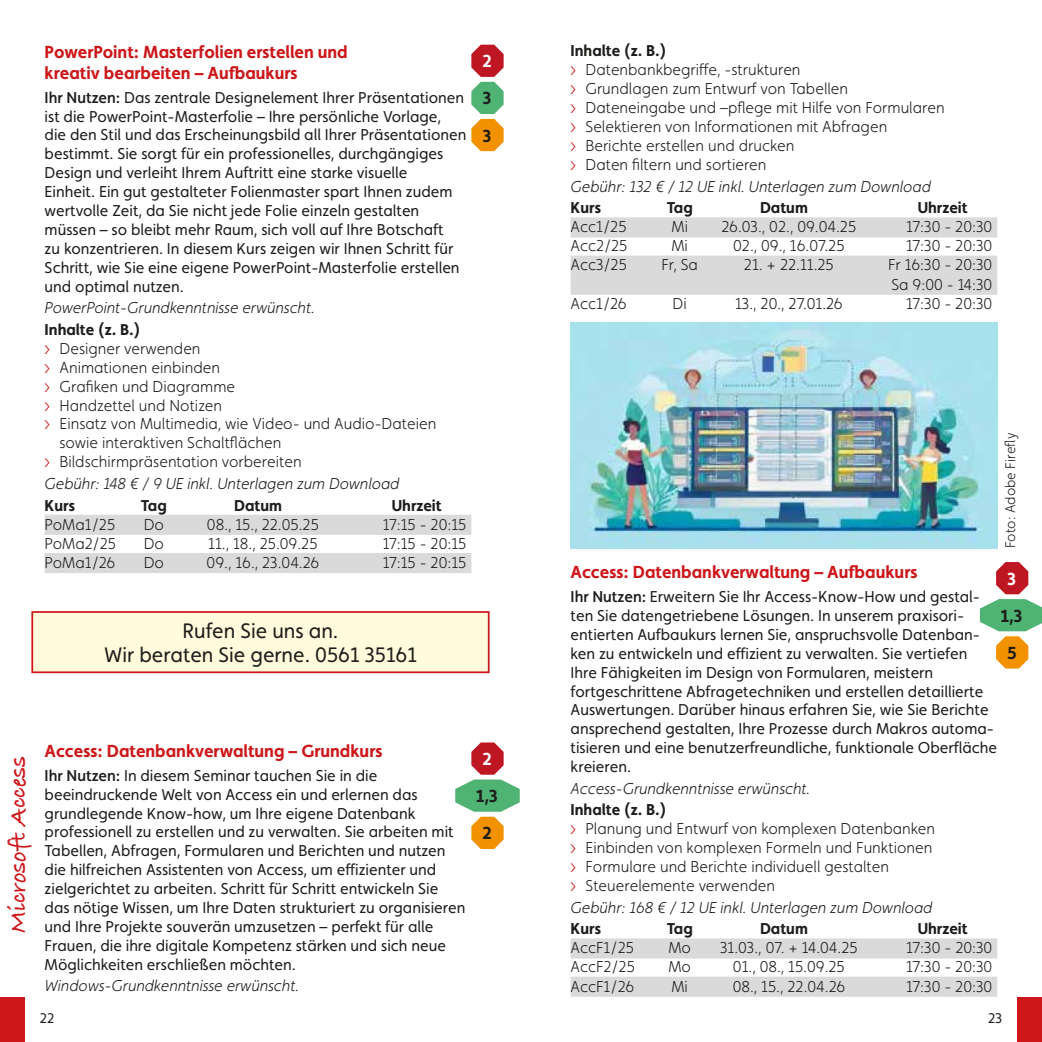
<style>
.page{position:relative;width:1042px;height:1042px;background:#fff}
.page>*{position:absolute;margin:0;border:0;box-sizing:border-box;transform-origin:0 0}
.t1{font:700 24.5px "Bradley Hand ITC";color:#cd171a}
.t2{font:21px/24.5px "Faricy New";color:#1d1d1b;text-align:center}
.t3{font:700 17.5px/21px "Faricy New";color:#cd171a}
.t4{font:700 17.5px/37.1px "Faricy New";color:#1d1d1b}
.t5{font:700 17.5px "Faricy New";color:#fff}
.t6{font:15.75px/18.9px "Faricy New";color:#1d1d1b}
.t7{font:300 15.75px/18.9px "Faricy New";color:#1d1d1b}
.t8{font:italic 300 15.75px "Faricy New";color:#1d1d1b}
.t9{font:700 15.75px "Faricy New";color:#1d1d1b}
.t10{font:300 14px "Faricy New";color:#1d1d1b}
.t11{font:14px "Faricy New";color:#1d1d1b}
.s1{font-weight:500}
.s2{font-family:"Gill Sans";font-size:19.25px;color:#cd171a}
.s3{font-weight:700}
</style>
<div class="page">
<div style="left:0;top:997px;width:25px;height:45px;background:#cd171a"></div>
<div style="left:1017px;top:997px;width:25px;height:45px;background:#cd171a"></div>
<div style="left:45px;top:515px;width:426px;height:20px;background:#dadada"></div>
<div style="left:45px;top:553px;width:426px;height:20px;background:#dadada"></div>
<svg style="left:471px;top:45px;width:33px;height:106px"></svg>
<svg style="left:455px;top:742px;width:65px;height:107px"></svg>
<div style="left:570px;top:217px;width:427px;height:20px;background:#dadada"></div>
<div style="left:570px;top:256px;width:427px;height:20px;background:#dadada"></div>
<div style="left:570px;top:275px;width:427px;height:20px;background:#dadada"></div>
<div style="left:570px;top:938px;width:427px;height:20px;background:#dadada"></div>
<div style="left:570px;top:976px;width:427px;height:21px;background:#dadada"></div>
<svg style="left:980px;top:562px;width:62px;height:106px"></svg>
<div style="left:32px;top:612px;width:457px;height:60px;background:#fffbdc"></div>
<div style="left:31px;top:611px;width:458px;height:62px;border:2px solid #cd171a"></div>
<img style="left:570px;top:322px;width:427px;height:226px">
<h1 class="t1" style="left:4px;top:933px;width:179px;rotate:-90deg">Microsoft Access</h1>
<p class="t3" style="left:45px;top:41px;width:304px">PowerPoint: Masterfolien erstellen und kreativ bearbeiten – Aufbaukurs</p>
<p class="t6" style="left:45px;top:88px;width:423px"><span class="s1">Ihr Nutzen:</span> Das zentrale Designelement Ihrer Präsentationen ist die PowerPoint-Masterfolie – Ihre persönliche Vorlage, die den Stil und das Erscheinungsbild all Ihrer Präsentationen bestimmt. Sie sorgt für ein professionelles, durchgängiges Design und verleiht Ihrem Auftritt eine starke visuelle<br>Einheit. Ein gut gestalteter Folienmaster spart Ihnen zudem wertvolle Zeit, da Sie nicht jede Folie einzeln gestalten müssen – so bleibt mehr Raum, sich voll auf Ihre Botschaft<br>zu konzentrieren. In diesem Kurs zeigen wir Ihnen Schritt für Schritt, wie Sie eine eigene PowerPoint-Masterfolie erstellen und optimal nutzen.</p>
<p class="t8" style="left:45px;top:299px;width:272px">PowerPoint-Grundkenntnisse erwünscht.</p>
<p class="t9" style="left:45px;top:320px;width:98px">Inhalte (z. B.)</p>
<p class="t7" style="left:45px;top:339px;width:157px"><span class="s2">›</span> Designer verwenden</p>
<p class="t7" style="left:45px;top:358px;width:177px"><span class="s2">›</span> Animationen einbinden</p>
<p class="t7" style="left:45px;top:377px;width:192px"><span class="s2">›</span> Grafiken und Diagramme</p>
<p class="t7" style="left:45px;top:396px;width:179px"><span class="s2">›</span> Handzettel und Notizen</p>
<p class="t7" style="left:45px;top:414px;width:393px"><span class="s2">›</span> Einsatz von Multimedia, wie Video- und Audio-Dateien</p>
<p class="t7" style="left:60px;top:433px;width:223px">sowie interaktiven Schaltflächen</p>
<p class="t7" style="left:45px;top:452px;width:258px"><span class="s2">›</span> Bildschirmpräsentation vorbereiten</p>
<p class="t8" style="left:45px;top:474px;width:356px">Gebühr: 148 € / 9 UE inkl. Unterlagen zum Download</p>
<p class="t9" style="left:45px;top:495px;width:32px">Kurs</p>
<p class="t9" style="left:141px;top:495px;width:28px">Tag</p>
<p class="t9" style="left:234px;top:495px;width:49px">Datum</p>
<p class="t9" style="left:392px;top:495px;width:51px">Uhrzeit</p>
<p class="t7" style="left:45px;top:515px;width:72px">PoMa1/25</p>
<p class="t7" style="left:144px;top:515px;width:22px">Do</p>
<p class="t7" style="left:207px;top:515px;width:113px">08., 15., 22.05.25</p>
<p class="t7" style="left:383px;top:515px;width:85px">17:15 - 20:15</p>
<p class="t7" style="left:45px;top:534px;width:73px">PoMa2/25</p>
<p class="t7" style="left:144px;top:534px;width:22px">Do</p>
<p class="t7" style="left:208px;top:534px;width:111px">11., 18., 25.09.25</p>
<p class="t7" style="left:383px;top:534px;width:85px">17:15 - 20:15</p>
<p class="t7" style="left:45px;top:553px;width:72px">PoMa1/26</p>
<p class="t7" style="left:144px;top:553px;width:22px">Do</p>
<p class="t7" style="left:207px;top:553px;width:114px">09., 16., 23.04.26</p>
<p class="t7" style="left:383px;top:553px;width:85px">17:15 - 20:15</p>
<p class="t5" style="left:482px;top:51px;width:11px">2</p>
<p class="t4" style="left:483px;top:80px;width:10px">3<br>3</p>
<h2 class="t2" style="left:104px;top:618px;width:314px">Rufen Sie uns an.<br>Wir beraten Sie gerne. 0561 35161</h2>
<p class="t3" style="left:45px;top:740px;width:339px">Access: Datenbankverwaltung – Grundkurs</p>
<p class="t6" style="left:45px;top:766px;width:422px"><span class="s1">Ihr Nutzen:</span> In diesem Seminar tauchen Sie in die beeindruckende Welt von Access ein und erlernen das grundlegende Know-how, um Ihre eigene Datenbank professionell zu erstellen und zu verwalten. Sie arbeiten mit Tabellen, Abfragen, Formularen und Berichten und nutzen die hilfreichen Assistenten von Access, um effizienter und zielgerichtet zu arbeiten. Schritt für Schritt entwickeln Sie das nötige Wissen, um Ihre Daten strukturiert zu organisieren und Ihre Projekte souverän umzusetzen – perfekt für alle Frauen, die ihre digitale Kompetenz stärken und sich neue Möglichkeiten erschließen möchten.</p>
<p class="t8" style="left:45px;top:977px;width:256px">Windows-Grundkenntnisse erwünscht.</p>
<p class="t5" style="left:482px;top:748px;width:11px">2</p>
<p class="t4" style="left:476px;top:777px;width:24px">1,3</p>
<p class="t4" style="left:482px;top:814px;width:11px">2</p>
<p class="t7" style="left:570px;top:42px;width:375px"><span class="s3">Inhalte (z. B.)<br></span><span class="s2">›</span> Datenbankbegriffe, -strukturen<br><span class="s2">›</span> Grundlagen zum Entwurf von Tabellen<br><span class="s2">›</span> Dateneingabe und –pflege mit Hilfe von Formularen <span class="s2">›</span> Selektieren von Informationen mit Abfragen<br><span class="s2">›</span> Berichte erstellen und drucken<br><span class="s2">›</span> Daten filtern und sortieren</p>
<p class="t8" style="left:570px;top:177px;width:362px">Gebühr: 132 € / 12 UE inkl. Unterlagen zum Download</p>
<p class="t9" style="left:570px;top:198px;width:32px">Kurs</p>
<p class="t9" style="left:667px;top:198px;width:28px">Tag</p>
<p class="t9" style="left:760px;top:198px;width:49px">Datum</p>
<p class="t9" style="left:918px;top:198px;width:51px">Uhrzeit</p>
<p class="t7" style="left:570px;top:217px;width:58px">Acc1/25</p>
<p class="t7" style="left:671px;top:217px;width:18px">Mi</p>
<p class="t7" style="left:721px;top:217px;width:136px">26.03., 02., 09.04.25</p>
<p class="t7" style="left:906px;top:217px;width:88px">17:30 - 20:30</p>
<p class="t7" style="left:570px;top:236px;width:58px">Acc2/25</p>
<p class="t7" style="left:671px;top:236px;width:18px">Mi</p>
<p class="t7" style="left:733px;top:236px;width:113px">02., 09., 16.07.25</p>
<p class="t7" style="left:906px;top:236px;width:88px">17:30 - 20:30</p>
<p class="t7" style="left:570px;top:256px;width:58px">Acc3/25</p>
<p class="t7" style="left:661px;top:256px;width:38px">Fr, Sa</p>
<p class="t7" style="left:744px;top:256px;width:91px">21. + 22.11.25</p>
<p class="t7" style="left:888px;top:255px;width:106px">Fr 16:30 - 20:30<br>Sa 9:00 - 14:30</p>
<p class="t7" style="left:570px;top:294px;width:58px">Acc1/26</p>
<p class="t7" style="left:672px;top:294px;width:16px">Di</p>
<p class="t7" style="left:735px;top:294px;width:109px">13., 20., 27.01.26</p>
<p class="t7" style="left:906px;top:294px;width:88px">17:30 - 20:30</p>
<p class="t10" style="left:1002px;top:548px;width:117px;rotate:-90deg">Foto: Adobe Firefly</p>
<p class="t3" style="left:570px;top:561px;width:348px">Access: Datenbankverwaltung – Aufbaukurs</p>
<p class="t6" style="left:570px;top:587px;width:428px"><span class="s1">Ihr Nutzen:</span> Erweitern Sie Ihr Access-Know-How und gestal&shy;ten Sie datengetriebene Lösungen. In unserem praxisori&shy;entierten Aufbaukurs lernen Sie, anspruchsvolle Datenban&shy;ken zu entwickeln und effizient zu verwalten. Sie vertiefen Ihre Fähigkeiten im Design von Formularen, meistern fortgeschrittene Abfragetechniken und erstellen detaillierte Auswertungen. Darüber hinaus erfahren Sie, wie Sie Berichte ansprechend gestalten, Ihre Prozesse durch Makros automa&shy;tisieren und eine benutzerfreundliche, funktionale Oberfläche kreieren.</p>
<p class="t8" style="left:570px;top:779px;width:241px">Access-Grundkenntnisse erwünscht.</p>
<p class="t7" style="left:570px;top:800px;width:366px"><span class="s3">Inhalte (z. B.)<br></span><span class="s2">›</span> Planung und Entwurf von komplexen Datenbanken <span class="s2">›</span> Einbinden von komplexen Formeln und Funktionen <span class="s2">›</span> Formulare und Berichte individuell gestalten<br><span class="s2">›</span> Steuerelemente verwenden</p>
<p class="t8" style="left:570px;top:898px;width:363px">Gebühr: 168 € / 12 UE inkl. Unterlagen zum Download</p>
<p class="t9" style="left:570px;top:919px;width:32px">Kurs</p>
<p class="t9" style="left:667px;top:919px;width:28px">Tag</p>
<p class="t9" style="left:760px;top:919px;width:49px">Datum</p>
<p class="t9" style="left:918px;top:919px;width:51px">Uhrzeit</p>
<p class="t7" style="left:570px;top:938px;width:65px">AccF1/25</p>
<p class="t7" style="left:668px;top:938px;width:24px">Mo</p>
<p class="t7" style="left:720px;top:938px;width:139px">31.03., 07. + 14.04.25</p>
<p class="t7" style="left:906px;top:938px;width:88px">17:30 - 20:30</p>
<p class="t7" style="left:570px;top:957px;width:66px">AccF2/25</p>
<p class="t7" style="left:668px;top:957px;width:24px">Mo</p>
<p class="t7" style="left:733px;top:957px;width:113px">01., 08., 15.09.25</p>
<p class="t7" style="left:906px;top:957px;width:88px">17:30 - 20:30</p>
<p class="t7" style="left:570px;top:976px;width:65px">AccF1/26</p>
<p class="t7" style="left:671px;top:976px;width:18px">Mi</p>
<p class="t7" style="left:732px;top:976px;width:114px">08., 15., 22.04.26</p>
<p class="t7" style="left:906px;top:976px;width:88px">17:30 - 20:30</p>
<p class="t5" style="left:1007px;top:568px;width:10px">3</p>
<p class="t4" style="left:1000px;top:597px;width:24px">1,3</p>
<p class="t4" style="left:1007px;top:634px;width:11px">5</p>
<p class="t11" style="left:40px;top:1009px;width:16px">22</p>
<p class="t11" style="left:988px;top:1009px;width:16px">23</p>
</div>
